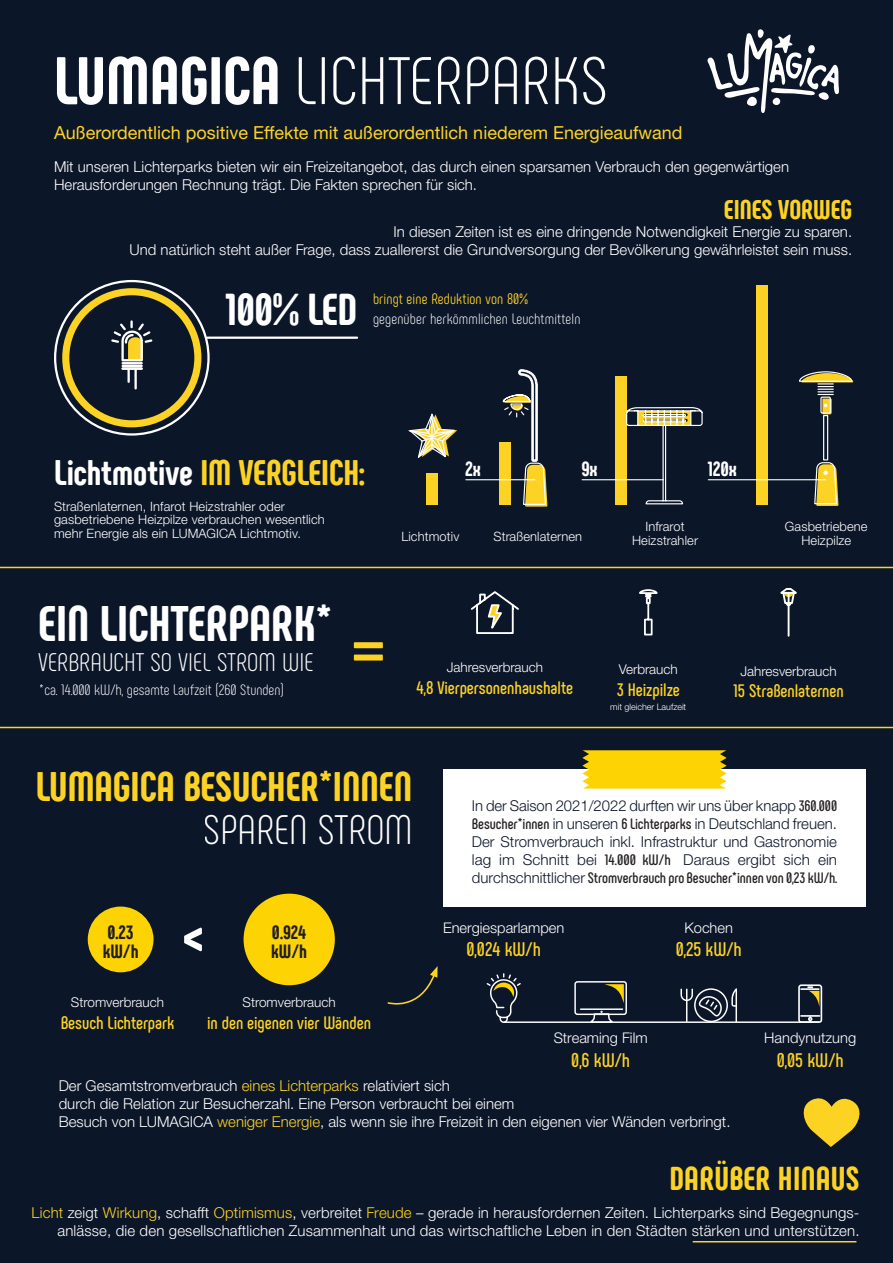
<style>
.page{position:relative;width:893px;height:1263px;background:#0c1629}
.page>*{position:absolute;margin:0;border:0;box-sizing:border-box;transform-origin:0 0}
.t1{font:700 76.05px "Phenomena";color:#fdd323}
.t2{font:300 67.05px "Phenomena";color:#fff}
.t3{font:800 49.8px "Phenomena";color:#fff}
.t4{font:800 44.55px "Phenomena";letter-spacing:-.01em;color:#fff}
.t5{font:800 41.25px "Phenomena";color:#fcd325}
.t6{font:300 41.25px "Phenomena";color:#fff}
.t7{font:800 35.4px "Phenomena";color:#fcd325}
.t8{font:800 33px "Phenomena";letter-spacing:.01em;color:#fdd323}
.t9{font:800 27px "Phenomena";color:#fdd323}
.t10{font:300 25.5px "Phenomena";color:#fff}
.t11{font:800 20.4px "Phenomena";letter-spacing:-.01em;color:#fff}
.t12{font:700 19.65px "Phenomena";color:#fdd323}
.t13{font:800 19.2px "Phenomena";color:#231f20}
.t14{font:700 18px "Phenomena";letter-spacing:-.005em;color:#fdd323}
.t15{font:18px "Helvetica Neue LTW1 G";color:#fdd323}
.t16{font:300 15px "Helvetica Neue LTW1 G";color:#fff}
.t17{font:300 15px/18px "Helvetica Neue LTW1 G";letter-spacing:.005em;color:#0c1629;text-align:justify}
.t18{font:300 15px "Phenomena";color:#fff}
.t19{font:15px "Phenomena";letter-spacing:.01em;color:#fdd323}
.t20{font:300 14.7px "Helvetica Neue LTW1 G";color:#fff}
.t21{font:300 13.5px "Helvetica Neue LTW1 G";color:#fff}
.t22{font:300 12.9px/13.5px "Helvetica Neue LTW1 G";letter-spacing:.01em;color:#fff}
.t23{font:300 9px "Helvetica Neue LTW1 G";color:#fff}
.s1{font-weight:800}
.s2{color:#fff}
.s3{font-family:"Phenomena";font-weight:700;color:#231f20}
.s4{color:#fdd323}
.s5{color:#fed304}
</style>
<div class="page">
<svg style="left:707px;top:29px;width:132px;height:84px"></svg>
<div style="left:62px;top:288px;width:139px;height:139px;border:7px solid #fcd325;border-radius:50%"></div>
<hr style="left:134px;top:369px;width:3px;height:19px;background:#fff">
<svg style="left:111px;top:320px;width:42px;height:62px"></svg>
<hr style="left:207px;top:337px;width:150px;height:2px;background:#fff">
<div style="left:756px;top:285px;width:12px;height:219px;background:#fcd325"></div>
<svg style="left:798px;top:371px;width:55px;height:135px"></svg>
<hr style="left:708px;top:479px;width:117px;height:1px;background:#fff">
<div style="left:499px;top:442px;width:12px;height:62px;background:#fcd325"></div>
<svg style="left:502px;top:369px;width:45px;height:138px"></svg>
<hr style="left:466px;top:479px;width:69px;height:1px;background:#fff">
<div style="left:426px;top:473px;width:11px;height:31px;background:#fcd325"></div>
<svg style="left:408px;top:413px;width:49px;height:45px"></svg>
<div style="left:615px;top:376px;width:12px;height:128px;background:#fcd325"></div>
<hr style="left:582px;top:479px;width:82px;height:1px;background:#fff">
<svg style="left:625px;top:407px;width:78px;height:98px"></svg>
<div style="left:88px;top:906px;width:66px;height:66px;background:#fed304;border-radius:50%"></div>
<div style="left:244px;top:894px;width:91px;height:91px;background:#fed304;border-radius:50%"></div>
<div style="left:443px;top:769px;width:423px;height:137px;background:#fff"></div>
<svg style="left:582px;top:750px;width:145px;height:39px;background:#f6ce0e"></svg>
<svg style="left:0;top:567px;width:893px;height:161px"></svg>
<svg style="left:184px;top:928px;width:18px;height:23px"></svg>
<svg style="left:574px;top:981px;width:53px;height:40px"></svg>
<svg style="left:486px;top:973px;width:35px;height:50px"></svg>
<svg style="left:680px;top:988px;width:57px;height:33px"></svg>
<hr style="left:504px;top:1021px;width:315px;height:2px;background:#fff">
<svg style="left:797px;top:984px;width:26px;height:39px"></svg>
<svg style="left:387px;top:966px;width:51px;height:39px"></svg>
<svg style="left:803px;top:1098px;width:57px;height:49px"></svg>
<hr style="left:693px;top:1241px;width:163px;height:1px;background:#fdd323">
<h2 class="t2" style="left:54px;top:42px;width:555px"><span class="s1">LUMAGICA</span> LICHTERPARKS</h2>
<p class="t15" style="left:54px;top:122px;width:630px">Außerordentlich positive Effekte mit außerordentlich niederem Energieaufwand</p>
<p class="t16" style="left:54px;top:158px;width:737px">Mit unseren Lichterparks bieten wir ein Freizeitangebot, das durch einen sparsamen Verbrauch den gegenwärtigen</p>
<p class="t16" style="left:54px;top:176px;width:425px">Herausforderungen Rechnung trägt. Die Fakten sprechen für sich.</p>
<p class="t9" style="left:724px;top:192px;width:130px">EINES VORWEG</p>
<p class="t16" style="left:394px;top:222px;width:460px">In diesen Zeiten ist es eine dringende Notwendigkeit Energie zu sparen.</p>
<p class="t16" style="left:130px;top:240px;width:724px">Und natürlich steht außer Frage, dass zuallererst die Grundversorgung der Bevölkerung gewährleistet sein muss.</p>
<p class="t4" style="left:225px;top:281px;width:133px">100% LED</p>
<p class="t19" style="left:373px;top:290px;width:156px">bringt eine Reduktion von 80%</p>
<p class="t18" style="left:373px;top:310px;width:209px">gegenüber herkömmlichen Leuchtmitteln</p>
<p class="t7" style="left:54px;top:451px;width:313px"><span class="s2">Lichtmotive</span> IM VERGLEICH:</p>
<p class="t22" style="left:54px;top:500px;width:272px">Straßenlaternen, Infarot Heizstrahler oder gasbetriebene Heizpilze verbrauchen wesentlich</p>
<p class="t22" style="left:54px;top:527px;width:249px">mehr Energie als ein LUMAGICA Lichtmotiv.</p>
<p class="t11" style="left:465px;top:456px;width:17px">2x</p>
<p class="t11" style="left:581px;top:456px;width:18px">9x</p>
<p class="t22" style="left:401px;top:530px;width:59px">Lichtmotiv</p>
<p class="t22" style="left:493px;top:530px;width:90px">Straßenlaternen</p>
<p class="t11" style="left:708px;top:456px;width:31px">120x</p>
<p class="t22" style="left:645px;top:520px;width:41px">Infrarot</p>
<p class="t22" style="left:632px;top:533px;width:68px">Heizstrahler</p>
<p class="t22" style="left:785px;top:520px;width:84px">Gasbetriebene</p>
<p class="t22" style="left:801px;top:533px;width:51px">Heizpilze</p>
<h3 class="t3" style="left:38px;top:592px;width:296px">EIN LICHTERPARK*</h3>
<h3 class="t10" style="left:38px;top:648px;width:277px">VERBRAUCHT SO VIEL STROM WIE</h3>
<p class="t18" style="left:40px;top:681px;width:245px">*ca. 14.000 kW/h, gesamte Laufzeit (260 Stunden)</p>
<p class="t1" style="left:352px;top:605px;width:33px">=</p>
<p class="t21" style="left:447px;top:659px;width:98px">Jahresverbrauch</p>
<p class="t14" style="left:417px;top:677px;width:158px">4,8 Vierpersonenhaushalte</p>
<p class="t21" style="left:619px;top:661px;width:60px">Verbrauch</p>
<p class="t14" style="left:617px;top:679px;width:65px">3 Heizpilze</p>
<p class="t23" style="left:610px;top:702px;width:77px">mit gleicher Laufzeit</p>
<p class="t21" style="left:740px;top:662px;width:98px">Jahresverbrauch</p>
<p class="t14" style="left:733px;top:680px;width:112px">15 Straßenlaternen</p>
<p class="t5" style="left:36px;top:761px;width:378px">LUMAGICA BESUCHER*INNEN</p>
<h3 class="t6" style="left:204px;top:806px;width:211px">SPAREN STROM</h3>
<p class="t13" style="left:108px;top:920px;width:28px">0.23</p>
<p class="t13" style="left:103px;top:939px;width:37px">kW/h</p>
<p class="t21" style="left:71px;top:994px;width:94px">Stromverbrauch</p>
<p class="t14" style="left:61px;top:1012px;width:115px">Besuch Lichterpark</p>
<p class="t13" style="left:272px;top:920px;width:36px">0.924</p>
<p class="t13" style="left:271px;top:939px;width:37px">kW/h</p>
<p class="t21" style="left:243px;top:994px;width:94px">Stromverbrauch</p>
<p class="t14" style="left:207px;top:1012px;width:165px">in den eigenen vier Wänden</p>
<p class="t17" style="left:472px;top:797px;width:367px">In der Saison 2021/2022 durften wir uns über knapp <span class="s3">360.000<br>Besucher*innen</span> in unseren <span class="s3">6 Lichterparks</span> in Deutschland freuen.<br>Der Stromverbrauch inkl. Infrastruktur und Gastronomie lag im Schnitt bei <span class="s3">14.000 kW/h</span><span class="s2">.</span> Daraus ergibt sich ein durchschnittlicher <span class="s3">Stromverbrauch pro Besucher*innen von 0,23 kW/h.</span></p>
<p class="t20" style="left:443px;top:918px;width:123px">Energiesparlampen</p>
<p class="t12" style="left:467px;top:937px;width:76px">0,024 kW/h</p>
<p class="t20" style="left:554px;top:1029px;width:95px">Streaming Film</p>
<p class="t12" style="left:571px;top:1048px;width:60px">0,6 kW/h</p>
<p class="t20" style="left:684px;top:918px;width:50px">Kochen</p>
<p class="t12" style="left:676px;top:937px;width:68px">0,25 kW/h</p>
<p class="t20" style="left:764px;top:1029px;width:93px">Handynutzung</p>
<p class="t12" style="left:777px;top:1048px;width:68px">0,05 kW/h</p>
<p class="t16" style="left:59px;top:1076px;width:393px">Der Gesamtstromverbrauch <span class="s4">eines Lichterparks</span> relativiert sich</p>
<p class="t16" style="left:59px;top:1094px;width:457px">durch die Relation zur Besucherzahl. Eine Person verbraucht bei einem</p>
<p class="t16" style="left:59px;top:1112px;width:673px">Besuch von LUMAGICA <span class="s4">weniger Energie</span>, als wenn sie ihre Freizeit in den eigenen vier Wänden verbringt.</p>
<p class="t8" style="left:669px;top:1157px;width:192px">DARÜBER HINAUS</p>
<p class="t16" style="left:32px;top:1203px;width:829px"><span class="s4">Licht</span> zeigt <span class="s4">Wirkung</span>, schafft <span class="s4">Optimismus</span>, verbreitet <span class="s5">Freude</span> – gerade in herausfordernen Zeiten. Lichterparks sind Begegnungs-</p>
<p class="t16" style="left:57px;top:1221px;width:804px">anlässe, die den gesellschaftlichen Zusammenhalt und das wirtschaftliche Leben in den Städten stärken und unterstützen.</p>
</div>
